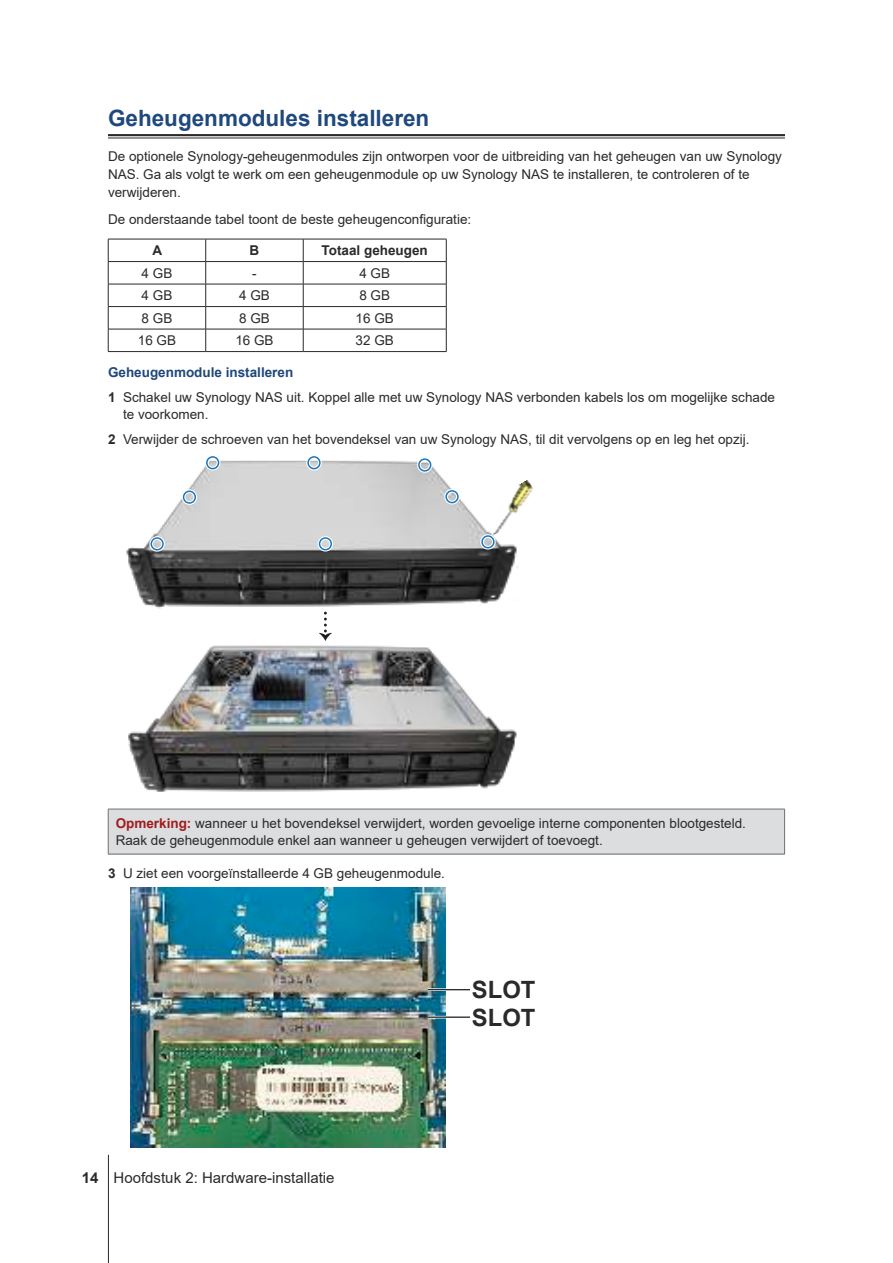
<style>
.page{position:relative;width:893px;height:1263px;background:#fff}
.page>*{position:absolute;margin:0;border:0;box-sizing:border-box;transform-origin:0 0}
.t1{font:700 23.85px "Arial";color:#2b292a}
.t2{font:700 22.5px "Arial";color:#1f487c}
.t3{font:15px "Arial";color:#2b292a}
.t4{font:13.5px/18px "Arial";color:#2b292a}
.t5{font:700 13.5px "Arial";color:#2b292a}
.s1{font-weight:700;color:#1f487c}
.s2{font-weight:700}
.s3{font-weight:700;color:#9f1c1e}
</style>
<div class="page">
<hr style="left:108px;top:1155px;width:1px;height:108px;background:#2b292a">
<hr style="left:108px;top:134px;width:677px;height:2px;background:#2b292a">
<hr style="left:108px;top:138px;width:677px;height:1px;background:#2b292a">
<hr style="left:108px;top:239px;width:98px;height:1px;background:#2b292a">
<hr style="left:206px;top:239px;width:97px;height:1px;background:#2b292a">
<hr style="left:303px;top:239px;width:143px;height:1px;background:#2b292a">
<hr style="left:108px;top:284px;width:98px;height:1px;background:#2b292a">
<hr style="left:206px;top:284px;width:97px;height:1px;background:#2b292a">
<hr style="left:303px;top:284px;width:143px;height:1px;background:#2b292a">
<hr style="left:108px;top:306px;width:98px;height:1px;background:#2b292a">
<hr style="left:206px;top:306px;width:97px;height:1px;background:#2b292a">
<hr style="left:303px;top:306px;width:143px;height:1px;background:#2b292a">
<hr style="left:108px;top:329px;width:98px;height:1px;background:#2b292a">
<svg style="left:108px;top:239px;width:1px;height:112px"></svg>
<hr style="left:206px;top:329px;width:97px;height:1px;background:#2b292a">
<svg style="left:205px;top:239px;width:1px;height:112px"></svg>
<hr style="left:303px;top:329px;width:143px;height:1px;background:#2b292a">
<svg style="left:303px;top:239px;width:1px;height:112px"></svg>
<svg style="left:446px;top:239px;width:1px;height:112px"></svg>
<hr style="left:108px;top:261px;width:98px;height:1px;background:#2b292a">
<hr style="left:206px;top:261px;width:97px;height:1px;background:#2b292a">
<hr style="left:303px;top:261px;width:143px;height:1px;background:#2b292a">
<hr style="left:108px;top:351px;width:98px;height:1px;background:#2b292a">
<hr style="left:206px;top:351px;width:97px;height:1px;background:#2b292a">
<hr style="left:303px;top:351px;width:143px;height:1px;background:#2b292a">
<img style="left:126px;top:460px;width:392px;height:152px">
<div style="left:205px;top:455px;width:15px;height:15px;border:4px solid #fff;border-radius:50%"></div>
<div style="left:206px;top:456px;width:13px;height:13px;border:1px solid #1a75ba;border-radius:50%"></div>
<svg style="left:319px;top:613px;width:13px;height:25px"></svg>
<img style="left:128px;top:638px;width:389px;height:154px">
<div style="left:444px;top:489px;width:16px;height:15px;border:4px solid #fff;border-radius:50%"></div>
<div style="left:445px;top:490px;width:14px;height:13px;border:1px solid #1a75ba;border-radius:50%"></div>
<div style="left:480px;top:534px;width:16px;height:16px;border:4px solid #fff;border-radius:50%"></div>
<div style="left:481px;top:535px;width:14px;height:13px;border:1px solid #1a75ba;border-radius:50%"></div>
<div style="left:149px;top:536px;width:16px;height:16px;border:4px solid #fff;border-radius:50%"></div>
<div style="left:151px;top:537px;width:13px;height:13px;border:1px solid #1a75ba;border-radius:50%"></div>
<div style="left:318px;top:536px;width:15px;height:16px;border:4px solid #fff;border-radius:50%"></div>
<div style="left:319px;top:537px;width:13px;height:13px;border:1px solid #1a75ba;border-radius:50%"></div>
<div style="left:182px;top:489px;width:15px;height:16px;border:4px solid #fff;border-radius:50%"></div>
<div style="left:183px;top:490px;width:13px;height:14px;border:1px solid #1a75ba;border-radius:50%"></div>
<div style="left:417px;top:457px;width:15px;height:16px;border:4px solid #fff;border-radius:50%"></div>
<div style="left:418px;top:458px;width:13px;height:14px;border:1px solid #1a75ba;border-radius:50%"></div>
<img style="left:478px;top:479px;width:55px;height:56px">
<div style="left:306px;top:455px;width:16px;height:15px;border:4px solid #fff;border-radius:50%"></div>
<div style="left:307px;top:456px;width:14px;height:13px;border:1px solid #1a75ba;border-radius:50%"></div>
<div style="left:108px;top:809px;width:677px;height:45px;background:#dcdddf"></div>
<hr style="left:108px;top:809px;width:1px;height:45px;background:#6f7174">
<hr style="left:784px;top:809px;width:1px;height:45px;background:#6f7174">
<hr style="left:108px;top:809px;width:677px;height:1px;background:#6f7174">
<hr style="left:108px;top:854px;width:677px;height:1px;background:#6f7174">
<img style="left:130px;top:887px;width:315px;height:260px">
<hr style="left:428px;top:988px;width:42px;height:3px;background:#fff">
<hr style="left:428px;top:989px;width:42px;height:1px;background:#2b292a">
<hr style="left:428px;top:1016px;width:42px;height:2px;background:#2b292a">
<h2 class="t2" style="left:108px;top:110px;width:323px">Geheugenmodules installeren</h2>
<p class="t4" style="left:108px;top:148px;width:675px">De optionele Synology-geheugenmodules zijn ontworpen voor de uitbreiding van het geheugen van uw Synology<br>NAS. Ga als volgt te werk om een geheugenmodule op uw Synology NAS te installeren, te controleren of te verwijderen.</p>
<p class="t4" style="left:108px;top:210px;width:365px">De onderstaande tabel toont de beste geheugenconfiguratie:</p>
<p class="t5" style="left:152px;top:245px;width:11px">A</p>
<p class="t5" style="left:250px;top:245px;width:11px">B</p>
<p class="t5" style="left:322px;top:245px;width:108px">Totaal geheugen</p>
<p class="t4" style="left:142px;top:265px;width:32px">4 GB</p>
<p class="t4" style="left:252px;top:265px;width:6px">-</p>
<p class="t4" style="left:359px;top:265px;width:32px">4 GB</p>
<p class="t4" style="left:142px;top:288px;width:32px">4 GB</p>
<p class="t4" style="left:239px;top:288px;width:32px">4 GB</p>
<p class="t4" style="left:359px;top:288px;width:32px">8 GB</p>
<p class="t4" style="left:142px;top:310px;width:32px">8 GB</p>
<p class="t4" style="left:239px;top:310px;width:32px">8 GB</p>
<p class="t4" style="left:356px;top:310px;width:40px">16 GB</p>
<p class="t4" style="left:138px;top:333px;width:40px">16 GB</p>
<p class="t4" style="left:235px;top:333px;width:40px">16 GB</p>
<p class="t4" style="left:356px;top:333px;width:40px">32 GB</p>
<p class="t4" style="left:108px;top:360px;width:669px;line-height:25.5px"><span class="s1">Geheugenmodule installeren<br></span><span class="s2">1</span> Schakel uw Synology NAS uit. Koppel alle met uw Synology NAS verbonden kabels los om mogelijke schade</p>
<p class="t4" style="left:108px;top:402px;width:643px;line-height:25.5px;text-indent:15px">te voorkomen.<br><span class="s2">2</span> Verwijder de schroeven van het bovendeksel van uw Synology NAS, til dit vervolgens op en leg het opzij.</p>
<p class="t4" style="left:116px;top:816px;width:632px;line-height:16.5px"><span class="s3">Opmerking:</span> wanneer u het bovendeksel verwijdert, worden gevoelige interne componenten blootgesteld.<br>Raak de geheugenmodule enkel aan wanneer u geheugen verwijdert of toevoegt.</p>
<p class="t4" style="left:108px;top:865px;width:338px"><span class="s2">3</span> U ziet een voorgeïnstalleerde 4 GB geheugenmodule.</p>
<h1 class="t1" style="left:472px;top:976px;width:89px">SLOT B</h1>
<p class="t3" style="left:82px;top:1172px;width:254px"><span class="s2">14</span> Hoofdstuk 2: Hardware-installatie</p>
<h1 class="t1" style="left:472px;top:1004px;width:88px">SLOT A</h1>
</div>
